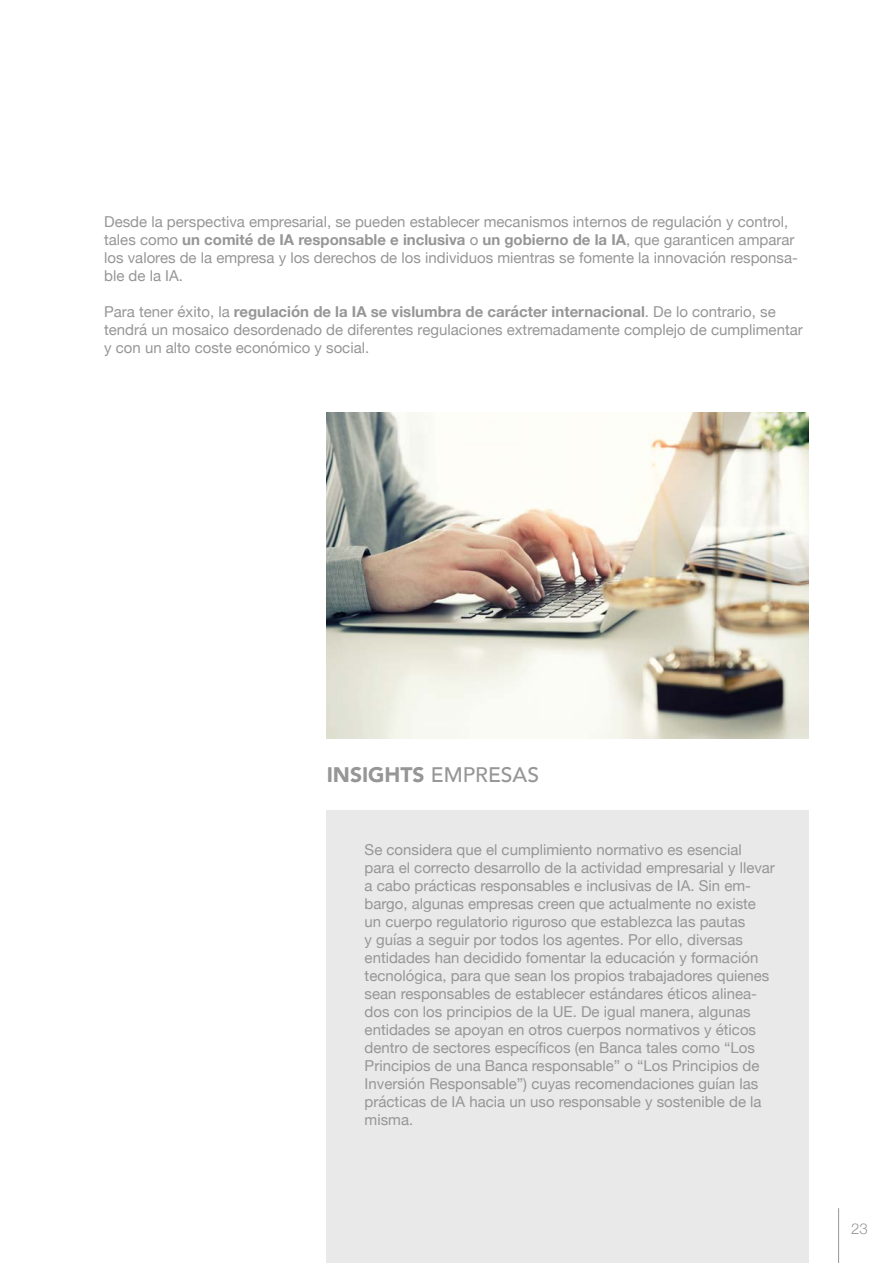
<style>
.page{position:relative;width:893px;height:1263px;background:#fff}
.page>*{position:absolute;margin:0;border:0;box-sizing:border-box;transform-origin:0 0}
.t1{font:900 21px "Avenir";color:#969696}
.t2{font:15px/18px "Helvetica Neue";color:#969696}
.t3{font:300 15px "Helvetica Neue";color:#969696}
.s1{font-weight:700}
.s2{font-weight:500}
</style>
<div class="page">
<img style="left:327px;top:412px;width:482px;height:326px">
<div style="left:327px;top:810px;width:482px;height:453px;background:#e9e9e9"></div>
<hr style="left:838px;top:1208px;width:1px;height:55px;background:#969696">
<p class="t2" style="left:104px;top:214px;width:695px">Desde la perspectiva empresarial, se pueden establecer mecanismos internos de regulación y control, tales como <span class="s1">un comité de IA responsable e inclusiva</span> o <span class="s1">un gobierno de la IA</span>, que garanticen amparar los valores de la empresa y los derechos de los individuos mientras se fomente la innovación responsa&shy;ble de la IA.</p>
<p class="t2" style="left:104px;top:304px;width:700px">Para tener éxito, la <span class="s1">regulación de la IA se vislumbra de carácter internacional</span>. De lo contrario, se tendrá un mosaico desordenado de diferentes regulaciones extremadamente complejo de cumplimentar y con un alto coste económico y social.</p>
<h1 class="t1" style="left:327px;top:757px;width:214px">INSIGHTS <span class="s2">EMPRESAS</span></h1>
<p class="t2" style="left:365px;top:842px;width:412px">Se considera que el cumplimiento normativo es esencial para el correcto desarrollo de la actividad empresarial y llevar a cabo prácticas responsables e inclusivas de IA. Sin em&shy;bargo, algunas empresas creen que actualmente no existe un cuerpo regulatorio riguroso que establezca las pautas<br>y guías a seguir por todos los agentes. Por ello, diversas entidades han decidido fomentar la educación y formación tecnológica, para que sean los propios trabajadores quienes sean responsables de establecer estándares éticos alinea&shy;dos con los principios de la UE. De igual manera, algunas entidades se apoyan en otros cuerpos normativos y éticos dentro de sectores específicos (en Banca tales como “Los Principios de una Banca responsable” o “Los Principios de Inversión Responsable”) cuyas recomendaciones guían las prácticas de IA hacia un uso responsable y sostenible de la misma.</p>
<p class="t3" style="left:851px;top:1217px;width:18px">23</p>
</div>
